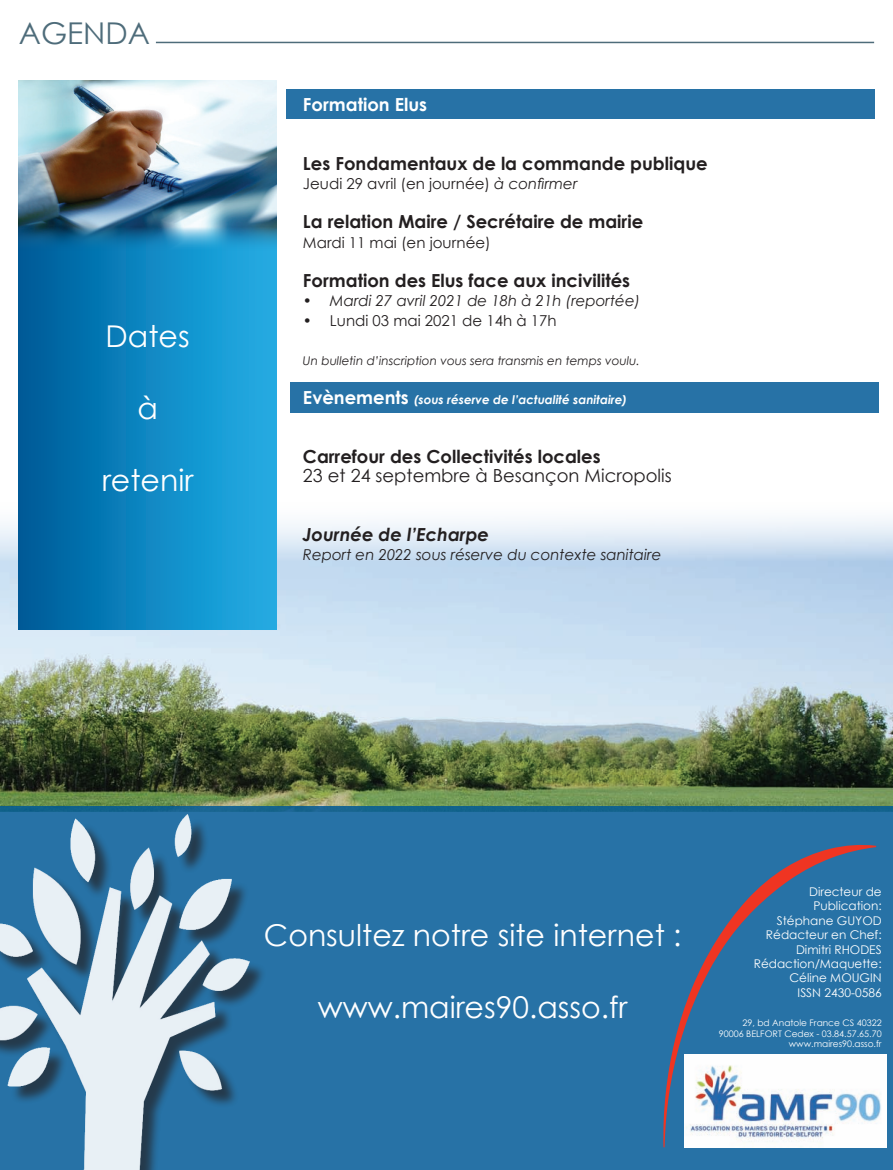
<style>
.page{position:relative;width:893px;height:1170px;background:#fff}
.page>*{position:absolute;margin:0;border:0;box-sizing:border-box;transform-origin:0 0}
.t1{font:30px "Century Gothic";color:#fff}
.t2{font:30px "Century Gothic";color:#4e6c7a}
.t3{font:700 18px "Century Gothic";color:#231f20}
.t4{font:18px "Century Gothic";color:#231f20}
.t5{font:italic 700 18px "Century Gothic";color:#231f20}
.t6{font:700 18px "Century Gothic";color:#fff}
.t7{font:15px "Century Gothic";color:#231f20}
.t8{font:italic 15px "Century Gothic";color:#231f20}
.t9{font:12px/14.4px "Century Gothic";color:#fff;text-align:right}
.t10{font:italic 12px "Century Gothic";color:#231f20}
.t11{font:italic 700 12px "Century Gothic";color:#fff}
.t12{font:9px/10.8px "Century Gothic";color:#fff;text-align:right}
.s1{font-style:italic}
.s2{font-style:normal;font-size:18px}
</style>
<div class="page">
<img style="left:0;top:497px;width:893px;height:308px">
<div style="left:290px;top:382px;width:588px;height:30px;background:#2772a6"></div>
<div style="left:286px;top:89px;width:588px;height:30px;background:#2772a6"></div>
<div style="left:19px;top:157px;width:257px;height:472px;background:linear-gradient(to right,#005b99,#23b0e8)"></div>
<div style="left:0;top:805px;width:893px;height:364px;background:#2772a6"></div>
<svg style="left:663px;top:844px;width:213px;height:303px"></svg>
<img style="left:685px;top:1054px;width:201px;height:93px">
<img style="left:0;top:786px;width:275px;height:383px">
<hr style="left:156px;top:42px;width:718px;height:1px;background:#4e6c7a">
<img style="left:19px;top:80px;width:257px;height:172px">
<h1 class="t2" style="left:19px;top:15px;width:133px">AGENDA</h1>
<h1 class="t1" style="left:106px;top:318px;width:86px">Dates</h1>
<h1 class="t1" style="left:137px;top:390px;width:22px">à</h1>
<h1 class="t1" style="left:102px;top:462px;width:93px">retenir</h1>
<p class="t6" style="left:303px;top:93px;width:126px">Formation Elus</p>
<p class="t3" style="left:303px;top:152px;width:406px">Les Fondamentaux de la commande publique</p>
<p class="t7" style="left:303px;top:175px;width:276px">Jeudi 29 avril (en journée) <span class="s1">à confirmer</span></p>
<p class="t3" style="left:303px;top:210px;width:342px">La relation Maire / Secrétaire de mairie</p>
<p class="t7" style="left:303px;top:233px;width:189px">Mardi 11 mai (en journée)</p>
<p class="t3" style="left:303px;top:269px;width:329px">Formation des Elus face aux incivilités</p>
<p class="t8" style="left:303px;top:292px;width:339px">• Mardi 27 avril 2021 de 18h à 21h (reportée)</p>
<p class="t7" style="left:303px;top:311px;width:255px">• Lundi 03 mai 2021 de 14h à 17h</p>
<p class="t10" style="left:303px;top:353px;width:338px">Un bulletin d’inscription vous sera transmis en temps voulu.</p>
<p class="t11" style="left:303px;top:392px;width:326px"><span class="s2">Evènements</span> (sous réserve de l’actualité sanitaire)</p>
<p class="t3" style="left:303px;top:444px;width:299px">Carrefour des Collectivités locales</p>
<p class="t4" style="left:303px;top:464px;width:370px">23 et 24 septembre à Besançon Micropolis</p>
<p class="t5" style="left:303px;top:522px;width:188px">Journée de l’Echarpe</p>
<p class="t8" style="left:303px;top:545px;width:360px">Report en 2022 sous réserve du contexte sanitaire</p>
<h1 class="t1" style="left:264px;top:917px;width:419px">Consultez notre site internet :</h1>
<h1 class="t1" style="left:318px;top:989px;width:311px">www.maires90.asso.fr</h1>
<p class="t9" style="left:754px;top:884px;width:129px">Directeur de<br>Publication:<br>Stéphane GUYOD<br>Rédacteur en Chef:<br>Dimitri RHODES<br>Rédaction/Maquette:<br>Céline MOUGIN<br>ISSN 2430-0586</p>
<p class="t12" style="left:719px;top:1016px;width:164px">29, bd Anatole France CS 40322<br>90006 BELFORT Cedex - 03.84.57.65.70 www.maires90.asso.fr</p>
</div>
